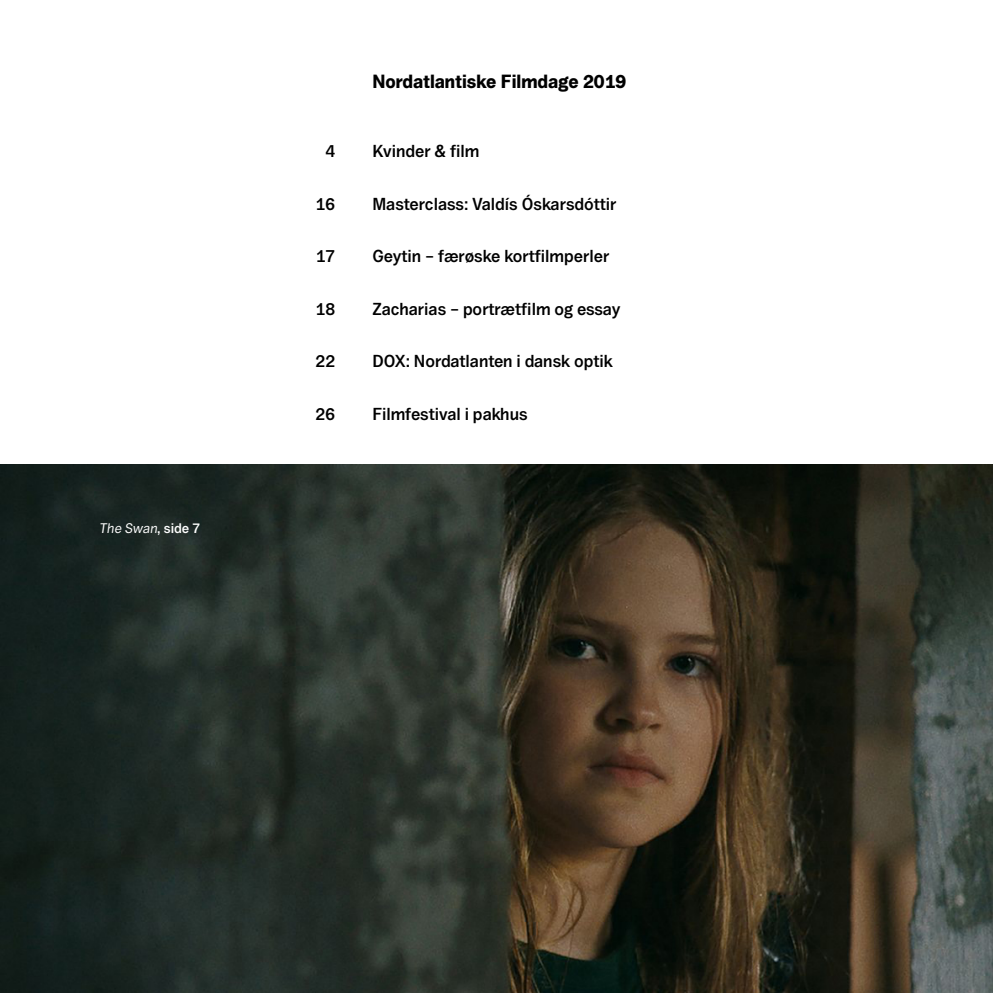
<style>
.page{position:relative;width:993px;height:993px;background:#fff}
.page>*{position:absolute;margin:0;border:0;box-sizing:border-box;transform-origin:0 0}
.t1{font:700 19.25px "Du Nord";color:#000}
.t2{font:600 17.5px "Du Nord";color:#000}
.t3{font:14px "Du Nord";color:#fff}
.s1{font-weight:600}
</style>
<div class="page">
<img style="left:0;top:464px;width:992px;height:528px">
<p class="t3" style="left:99px;top:520px;width:102px">The Swan<span class="s1">, side 7</span></p>
<p class="t2" style="left:325px;top:142px;width:11px">4</p>
<p class="t2" style="left:315px;top:194px;width:21px">16</p>
<p class="t2" style="left:316px;top:247px;width:21px">17</p>
<p class="t2" style="left:315px;top:299px;width:21px">18</p>
<p class="t2" style="left:315px;top:352px;width:21px">22</p>
<p class="t2" style="left:315px;top:404px;width:21px">26</p>
<p class="t1" style="left:372px;top:71px;width:255px">Nordatlantiske Filmdage 2019</p>
<p class="t2" style="left:372px;top:142px;width:109px">Kvinder &amp; film</p>
<p class="t2" style="left:372px;top:194px;width:245px">Masterclass: Valdís Óskarsdóttir</p>
<p class="t2" style="left:372px;top:247px;width:238px">Geytin – færøske kortfilmperler</p>
<p class="t2" style="left:372px;top:299px;width:249px">Zacharias – portrætfilm og essay</p>
<p class="t2" style="left:372px;top:352px;width:242px">DOX: Nordatlanten i dansk optik</p>
<p class="t2" style="left:372px;top:404px;width:157px">Filmfestival i pakhus</p>
</div>
